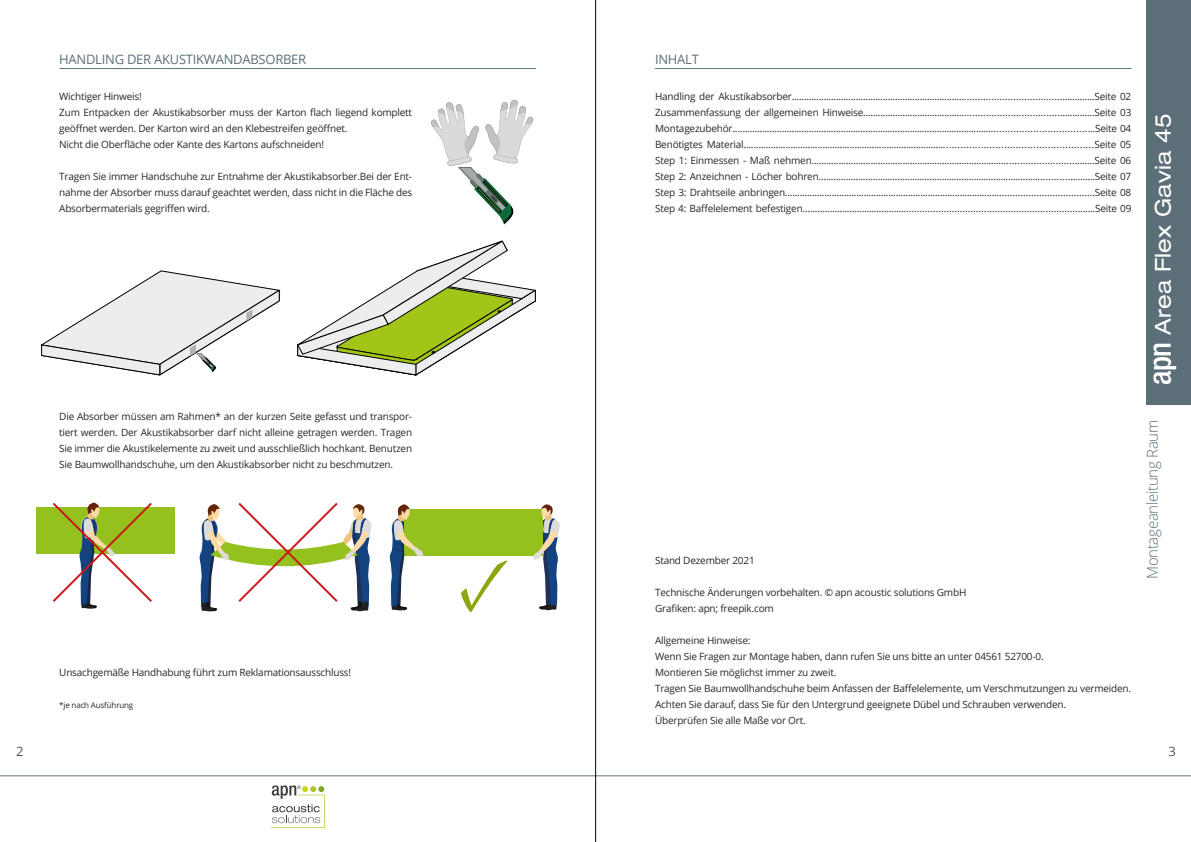
<style>
.page{position:relative;width:1191px;height:842px;background:#fff}
.page>*{position:absolute;margin:0;border:0;box-sizing:border-box;transform-origin:0 0}
.t1{font:expanded 22px "Helvetica Neue LT";letter-spacing:.01em;color:#fff}
.t2{font:300 15px "Open Sans";letter-spacing:-.02em;color:#5c6f79}
.t3{font:13px "Open Sans";letter-spacing:-.02em;color:#5c6f79}
.t4{font:13px "Open Sans";color:#575756}
.t5{font:10px/16px "Open Sans";letter-spacing:-.02em;color:#282827;text-align:justify}
.t6{font:8px "Open Sans";letter-spacing:-.02em;color:#282827}
.s1{font-weight:500;font-stretch:condensed;font-size:31px}
</style>
<div class="page">
<hr style="left:0;top:775px;width:1191px;height:1px;background:#5c6f79">
<svg style="left:270px;top:785px;width:55px;height:43px"></svg>
<hr style="left:595px;top:0;width:1px;height:842px;background:#000">
<div style="left:1146px;top:0;width:45px;height:405px;background:#5c6f79"></div>
<hr style="left:655px;top:68px;width:476px;height:1px;background:#5d7784">
<hr style="left:60px;top:68px;width:476px;height:1px;background:#5d7784">
<div style="left:36px;top:507px;width:138px;height:47px;background:#95c11f"></div>
<div style="left:404px;top:509px;width:139px;height:46px;background:#95c11f"></div>
<svg style="left:524px;top:504px;width:36px;height:107px"></svg>
<svg style="left:389px;top:504px;width:34px;height:107px"></svg>
<svg style="left:52px;top:502px;width:100px;height:107px"></svg>
<svg style="left:199px;top:502px;width:173px;height:110px"></svg>
<svg style="left:461px;top:560px;width:46px;height:52px"></svg>
<svg style="left:431px;top:100px;width:103px;height:125px"></svg>
<svg style="left:41px;top:271px;width:239px;height:104px"></svg>
<svg style="left:297px;top:240px;width:238px;height:135px"></svg>
<h3 class="t3" style="left:59px;top:50px;width:248px">HANDLING DER AKUSTIKWANDABSORBER</h3>
<p class="t5" style="left:59px;top:88px;width:354px;text-align:left">Wichtiger Hinweis!<br>Zum Entpacken der Akustikabsorber muss der Karton flach liegend komplett geöffnet werden. Der Karton wird an den Klebestreifen geöffnet.<br>Nicht die Oberfläche oder Kante des Kartons aufschneiden!</p>
<p class="t5" style="left:59px;top:168px;width:354px">Tragen Sie immer Handschuhe zur Entnahme der Akustikabsorber.Bei der Ent&shy;nahme der Absorber muss darauf geachtet werden, dass nicht in die Fläche des Absorbermaterials gegriffen wird.</p>
<p class="t5" style="left:59px;top:408px;width:354px">Die Absorber müssen am Rahmen* an der kurzen Seite gefasst und transpor&shy;tiert werden. Der Akustikabsorber darf nicht alleine getragen werden. Tragen Sie immer die Akustikelemente zu zweit und ausschließlich hochkant. Benutzen Sie Baumwollhandschuhe, um den Akustikabsorber nicht zu beschmutzen.</p>
<p class="t5" style="left:59px;top:664px;width:293px">Unsachgemäße Handhabung führt zum Reklamationsausschluss!</p>
<p class="t6" style="left:59px;top:700px;width:76px">*je nach Ausführung</p>
<h3 class="t3" style="left:655px;top:50px;width:45px">INHALT</h3>
<p class="t5" style="left:655px;top:88px;width:478px">Handling der Akustikabsorber.......................................................................................................................Seite 02<br>Zusammenfassung der allgemeinen Hinweise..........................................................................................Seite 03<br>Montagezubehör..............................................................................................................................................Seite 04<br>Benötigtes Material.....................................................................................................................................Seite 05<br>Step 1: Einmessen - Maß nehmen................................................................................................................Seite 06<br>Step 2: Anzeichnen - Löcher bohren...............................................................................................................Seite 07<br>Step 3: Drahtseile anbringen...........................................................................................................................Seite 08<br>Step 4: Baffelelement befestigen.................................................................................................................Seite 09</p>
<p class="t5" style="left:655px;top:552px;width:101px">Stand Dezember 2021</p>
<p class="t5" style="left:655px;top:584px;width:313px">Technische Änderungen vorbehalten. © apn acoustic solutions GmbH<br>Grafiken: apn; freepik.com</p>
<p class="t5" style="left:655px;top:632px;width:477px;text-align:left">Allgemeine Hinweise:<br>Wenn Sie Fragen zur Montage haben, dann rufen Sie uns bitte an unter 04561 52700-0.<br>Montieren Sie möglichst immer zu zweit.<br>Tragen Sie Baumwollhandschuhe beim Anfassen der Baffelelemente, um Verschmutzungen zu vermeiden.<br>Achten Sie darauf, dass Sie für den Untergrund geeignete Dübel und Schrauben verwenden.<br>Überprüfen Sie alle Maße vor Ort.</p>
<h1 class="t1" style="left:1149px;top:385px;width:273px;rotate:-90deg"><span class="s1">apn</span> Area Flex Gavia 45</h1>
<h2 class="t2" style="left:1142px;top:579px;width:160px;rotate:-90deg">Montageanleitung Raum</h2>
<h3 class="t4" style="left:16px;top:742px;width:9px">2</h3>
<h3 class="t4" style="left:1168px;top:742px;width:9px">3</h3>
</div>
